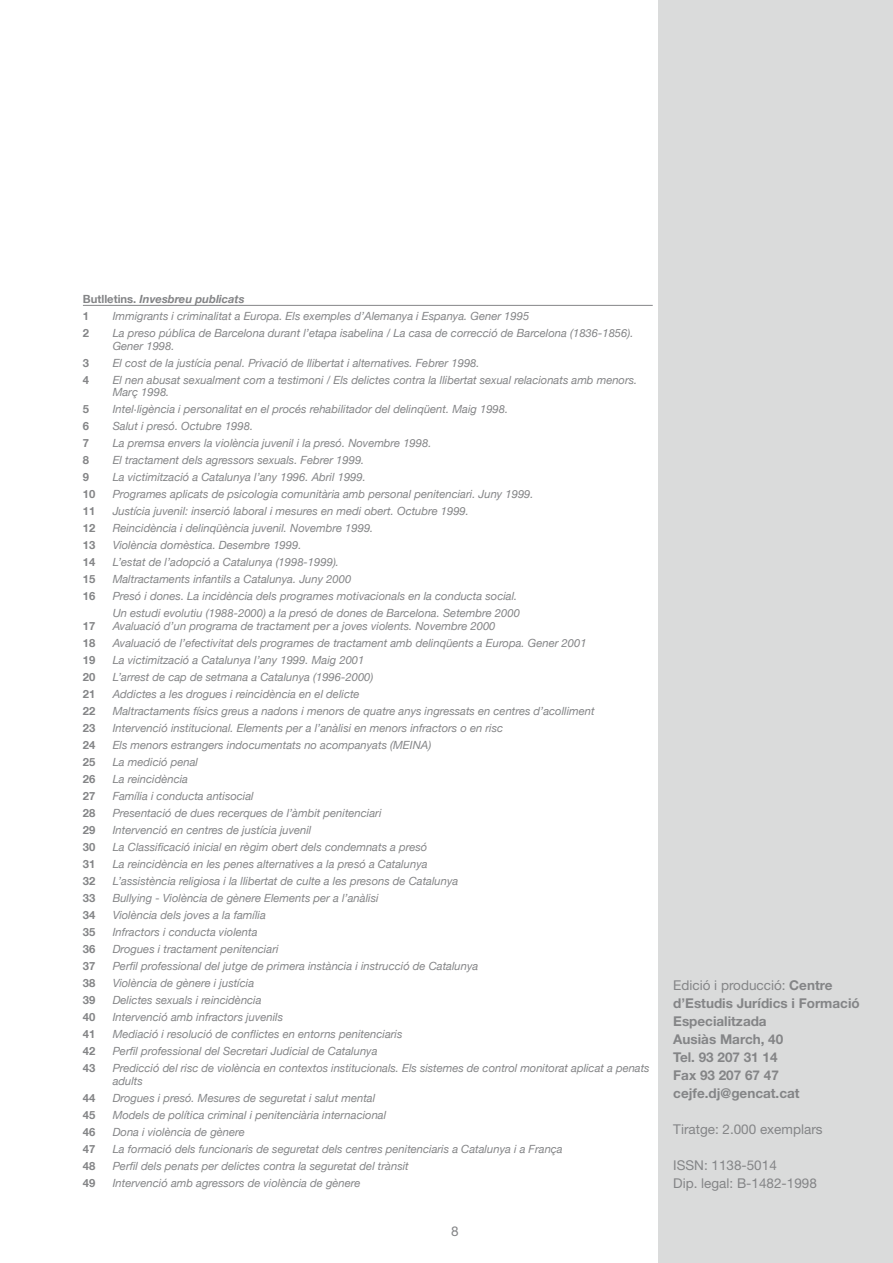
<style>
.page{position:relative;width:893px;height:1263px;background:#fff}
.page>*{position:absolute;margin:0;border:0;box-sizing:border-box;transform-origin:0 0}
.t1{font:700 13.5px/18px "Helvetica Neue";color:#848587}
.t2{font:13.5px/18px "Helvetica Neue";color:#848587}
.t3{font:13.5px "Helvetica Neue LT Std";color:#848587}
.t4{font:italic 11.25px/12.8px "Helvetica Neue";color:#848587}
.t5{font:700 11.25px "Helvetica Neue LT Com";color:#848587}
.t6{font:italic 700 11.25px "Helvetica Neue";color:#848587}
.s1{font-family:"Helvetica Neue LT Com";font-style:normal}
.s2{font-weight:400}
</style>
<div class="page">
<div style="left:658px;top:0;width:235px;height:1263px;background:#dadbdb"></div>
<hr style="left:83px;top:305px;width:570px;height:1px;background:#848587">
<p class="t6" style="left:83px;top:292px;width:163px"><span class="s1">Butlletins.</span> Invesbreu publicats</p>
<p class="t5" style="left:83px;top:309px;width:8px">1</p>
<p class="t4" style="left:113px;top:309px;width:418px">Immigrants i criminalitat a Europa. Els exemples d’Alemanya i Espanya. Gener 1995</p>
<p class="t5" style="left:83px;top:326px;width:8px">2</p>
<p class="t4" style="left:113px;top:326px;width:522px">La preso pública de Barcelona durant l’etapa isabelina / La casa de correcció de Barcelona (1836-1856).<br>Gener 1998.</p>
<p class="t5" style="left:83px;top:355px;width:8px">3</p>
<p class="t4" style="left:113px;top:356px;width:368px">El cost de la justícia penal. Privació de llibertat i alternatives. Febrer 1998.</p>
<p class="t5" style="left:83px;top:372px;width:8px">4</p>
<p class="t4" style="left:113px;top:373px;width:526px">El nen abusat sexualment com a testimoni / Els delictes contra la llibertat sexual relacionats amb menors.<br>Març 1998.</p>
<p class="t5" style="left:83px;top:402px;width:8px">5</p>
<p class="t4" style="left:113px;top:403px;width:397px">Intel·ligència i personalitat en el procés rehabilitador del delinqüent. Maig 1998.</p>
<p class="t5" style="left:83px;top:419px;width:8px">6</p>
<p class="t4" style="left:113px;top:420px;width:142px">Salut i presó. Octubre 1998.</p>
<p class="t5" style="left:83px;top:436px;width:8px">7</p>
<p class="t4" style="left:113px;top:437px;width:320px">La premsa envers la violència juvenil i la presó. Novembre 1998.</p>
<p class="t5" style="left:83px;top:453px;width:8px">8</p>
<p class="t4" style="left:113px;top:454px;width:253px">El tractament dels agressors sexuals. Febrer 1999.</p>
<p class="t5" style="left:83px;top:470px;width:8px">9</p>
<p class="t4" style="left:113px;top:471px;width:255px">La victimització a Catalunya l’any 1996. Abril 1999.</p>
<p class="t5" style="left:83px;top:487px;width:14px">10</p>
<p class="t4" style="left:113px;top:488px;width:422px">Programes aplicats de psicologia comunitària amb personal penitenciari. Juny 1999.</p>
<p class="t5" style="left:83px;top:504px;width:14px">11</p>
<p class="t4" style="left:113px;top:505px;width:358px">Justícia juvenil: inserció laboral i mesures en medi obert. Octubre 1999.</p>
<p class="t5" style="left:83px;top:521px;width:14px">12</p>
<p class="t4" style="left:113px;top:522px;width:262px">Reincidència i delinqüència juvenil. Novembre 1999.</p>
<p class="t5" style="left:83px;top:538px;width:14px">13</p>
<p class="t4" style="left:113px;top:539px;width:190px">Violència domèstica. Desembre 1999.</p>
<p class="t5" style="left:83px;top:555px;width:14px">14</p>
<p class="t4" style="left:113px;top:556px;width:228px">L’estat de l’adopció a Catalunya (1998-1999).</p>
<p class="t5" style="left:83px;top:572px;width:14px">15</p>
<p class="t4" style="left:113px;top:573px;width:240px">Maltractaments infantils a Catalunya. Juny 2000</p>
<p class="t5" style="left:83px;top:589px;width:14px">16</p>
<p class="t4" style="left:113px;top:588px;width:409px;line-height:17px">Presó i dones. La incidència dels programes motivacionals en la conducta social.<br>Un estudi evolutiu (1988-2000) a la presó de dones de Barcelona. Setembre 2000</p>
<p class="t5" style="left:83px;top:619px;width:14px">17</p>
<p class="t4" style="left:113px;top:619px;width:384px">Avaluació d’un programa de tractament per a joves violents. Novembre 2000</p>
<p class="t5" style="left:83px;top:636px;width:14px">18</p>
<p class="t4" style="left:113px;top:636px;width:475px">Avaluació de l’efectivitat dels programes de tractament amb delinqüents a Europa. Gener 2001</p>
<p class="t5" style="left:83px;top:653px;width:14px">19</p>
<p class="t4" style="left:113px;top:653px;width:253px">La victimització a Catalunya l’any 1999. Maig 2001</p>
<p class="t5" style="left:83px;top:670px;width:14px">20</p>
<p class="t4" style="left:113px;top:670px;width:262px">L’arrest de cap de setmana a Catalunya (1996-2000)</p>
<p class="t5" style="left:83px;top:687px;width:14px">21</p>
<p class="t4" style="left:113px;top:687px;width:248px">Addictes a les drogues i reincidència en el delicte</p>
<p class="t5" style="left:83px;top:704px;width:14px">22</p>
<p class="t4" style="left:113px;top:704px;width:483px">Maltractaments físics greus a nadons i menors de quatre anys ingressats en centres d’acolliment</p>
<p class="t5" style="left:83px;top:721px;width:14px">23</p>
<p class="t4" style="left:113px;top:721px;width:392px">Intervenció institucional. Elements per a l’anàlisi en menors infractors o en risc</p>
<p class="t5" style="left:83px;top:738px;width:14px">24</p>
<p class="t4" style="left:113px;top:738px;width:320px">Els menors estrangers indocumentats no acompanyats (MEINA)</p>
<p class="t5" style="left:83px;top:755px;width:14px">25</p>
<p class="t4" style="left:113px;top:755px;width:87px">La medició penal</p>
<p class="t5" style="left:83px;top:772px;width:14px">26</p>
<p class="t4" style="left:113px;top:772px;width:77px">La reincidència</p>
<p class="t5" style="left:83px;top:789px;width:14px">27</p>
<p class="t4" style="left:113px;top:789px;width:143px">Família i conducta antisocial</p>
<p class="t5" style="left:83px;top:806px;width:14px">28</p>
<p class="t4" style="left:113px;top:806px;width:270px">Presentació de dues recerques de l’àmbit penitenciari</p>
<p class="t5" style="left:83px;top:823px;width:14px">29</p>
<p class="t4" style="left:113px;top:823px;width:200px">Intervenció en centres de justícia juvenil</p>
<p class="t5" style="left:83px;top:840px;width:14px">30</p>
<p class="t4" style="left:113px;top:840px;width:316px">La Classificació inicial en règim obert dels condemnats a presó</p>
<p class="t5" style="left:83px;top:857px;width:14px">31</p>
<p class="t4" style="left:113px;top:857px;width:316px">La reincidència en les penes alternatives a la presó a Catalunya</p>
<p class="t5" style="left:83px;top:874px;width:14px">32</p>
<p class="t4" style="left:113px;top:874px;width:347px">L’assistència religiosa i la llibertat de culte a les presons de Catalunya</p>
<p class="t5" style="left:83px;top:891px;width:14px">33</p>
<p class="t4" style="left:113px;top:891px;width:267px">Bullying - Violència de gènere Elements per a l’anàlisi</p>
<p class="t5" style="left:83px;top:908px;width:14px">34</p>
<p class="t4" style="left:113px;top:908px;width:155px">Violència dels joves a la família</p>
<p class="t5" style="left:83px;top:925px;width:14px">35</p>
<p class="t4" style="left:113px;top:925px;width:146px">Infractors i conducta violenta</p>
<p class="t5" style="left:83px;top:942px;width:14px">36</p>
<p class="t4" style="left:113px;top:942px;width:167px">Drogues i tractament penitenciari</p>
<p class="t5" style="left:83px;top:959px;width:14px">37</p>
<p class="t4" style="left:113px;top:959px;width:367px">Perfil professional del jutge de primera instància i instrucció de Catalunya</p>
<p class="t5" style="left:83px;top:976px;width:14px">38</p>
<p class="t4" style="left:113px;top:976px;width:143px">Violència de gènere i justícia</p>
<p class="t5" style="left:83px;top:993px;width:14px">39</p>
<p class="t4" style="left:113px;top:993px;width:150px">Delictes sexuals i reincidència</p>
<p class="t5" style="left:83px;top:1010px;width:14px">40</p>
<p class="t4" style="left:113px;top:1010px;width:172px">Intervenció amb infractors juvenils</p>
<p class="t5" style="left:83px;top:1027px;width:14px">41</p>
<p class="t4" style="left:113px;top:1027px;width:291px">Mediació i resolució de conflictes en entorns penitenciaris</p>
<p class="t5" style="left:83px;top:1044px;width:14px">42</p>
<p class="t4" style="left:113px;top:1044px;width:266px">Perfil professional del Secretari Judicial de Catalunya</p>
<p class="t5" style="left:83px;top:1061px;width:14px">43</p>
<p class="t4" style="left:113px;top:1061px;width:538px">Predicció del risc de violència en contextos institucionals. Els sistemes de control monitorat aplicat a penats adults</p>
<p class="t5" style="left:83px;top:1091px;width:14px">44</p>
<p class="t4" style="left:113px;top:1091px;width:264px">Drogues i presó. Mesures de seguretat i salut mental</p>
<p class="t5" style="left:83px;top:1108px;width:14px">45</p>
<p class="t4" style="left:113px;top:1108px;width:275px">Models de política criminal i penitenciària internacional</p>
<p class="t5" style="left:83px;top:1125px;width:14px">46</p>
<p class="t4" style="left:113px;top:1125px;width:134px">Dona i violència de gènere</p>
<p class="t5" style="left:83px;top:1142px;width:14px">47</p>
<p class="t4" style="left:113px;top:1142px;width:452px">La formació dels funcionaris de seguretat dels centres penitenciaris a Catalunya i a França</p>
<p class="t5" style="left:83px;top:1159px;width:14px">48</p>
<p class="t4" style="left:113px;top:1159px;width:298px">Perfil dels penats per delictes contra la seguretat del trànsit</p>
<p class="t5" style="left:83px;top:1176px;width:14px">49</p>
<p class="t4" style="left:113px;top:1176px;width:249px">Intervenció amb agressors de violència de gènere</p>
<p class="t3" style="left:451px;top:1223px;width:9px">8</p>
<p class="t1" style="left:673px;top:976px;width:188px"><span class="s2">Edició i producció:</span> Centre d’Estudis Jurídics i Formació<br>Especialitzada<br>Ausiàs March, 40<br>Tel. 93 207 31 14<br>Fax 93 207 67 47 cejfe.dj@gencat.cat</p>
<p class="t2" style="left:673px;top:1120px;width:151px">Tiratge: 2.000 exemplars</p>
<p class="t2" style="left:673px;top:1156px;width:145px">ISSN: 1138-5014<br>Dip. legal: B-1482-1998</p>
</div>
